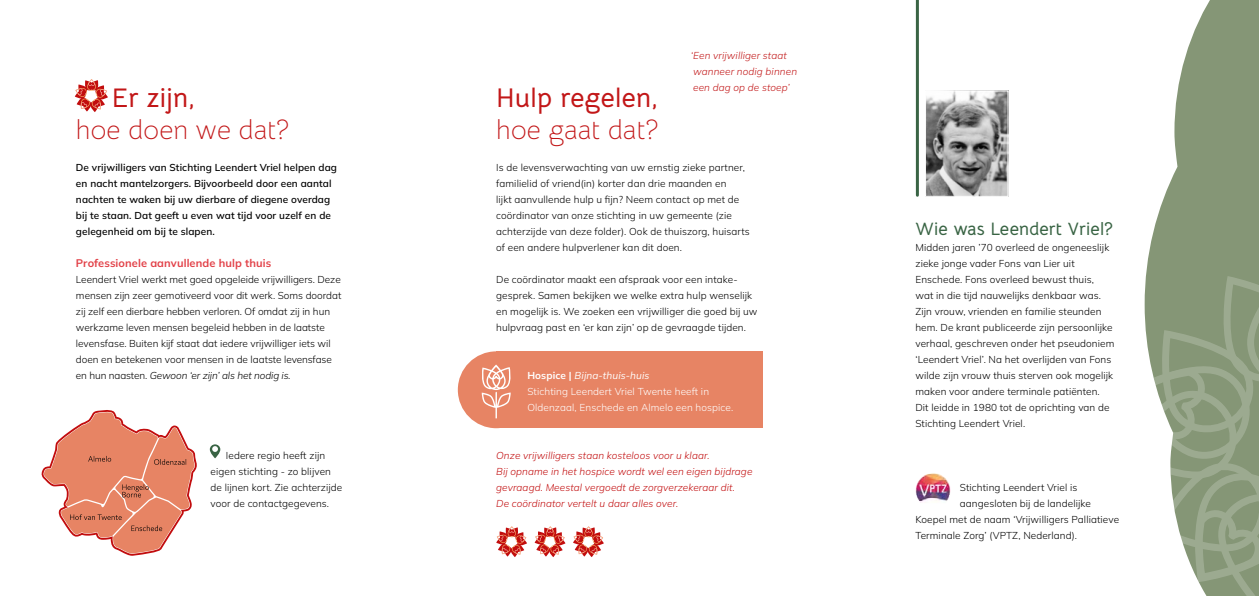
<style>
.page{position:relative;width:1259px;height:596px;background:#fff}
.page>*{position:absolute;margin:0;border:0;box-sizing:border-box;transform-origin:0 0}
.t1{font:300 27px "Bellota Text";letter-spacing:.01em;color:#c21718}
.t2{font:700 27px "Bellota Text";letter-spacing:.01em;color:#c21718}
.t3{font:700 18px "Bellota Text";letter-spacing:.01em;color:#396444}
.t4{font:700 11px "Mulish";letter-spacing:.01em;color:#e24249}
.t5{font:300 10px/16px "Mulish";letter-spacing:.01em;color:#000}
.t6{font:600 10px/16px "Mulish";letter-spacing:.01em;color:#000}
.t7{font:italic 300 10px/16px "Mulish";letter-spacing:.01em;color:#c20d0e}
.t8{font:300 10px/16px "Mulish";letter-spacing:.01em;color:#fff}
.t9{font:italic 300 10px/16px "Mulish";letter-spacing:.01em;color:#c21718}
.s1{font-style:italic}
.s2{font-weight:700}
.s3{font-weight:400;font-style:italic}
</style>
<div class="page">
<div style="left:496px;top:351px;width:267px;height:77px;background:#e78464"></div>
<div style="left:458px;top:351px;width:76px;height:77px;background:#e78464;border-radius:50%"></div>
<svg style="left:1147px;top:0;width:112px;height:263px;fill:#859676"></svg>
<img style="left:915px;top:473px;width:35px;height:30px">
<svg style="left:41px;top:410px;width:156px;height:145px"></svg>
<svg style="left:496px;top:526px;width:31px;height:30px"></svg>
<svg style="left:534px;top:526px;width:31px;height:30px"></svg>
<svg style="left:573px;top:526px;width:31px;height:30px"></svg>
<svg style="left:1144px;top:263px;width:115px;height:332px"></svg>
<hr style="left:916px;top:0;width:3px;height:195px;background:#396444">
<svg style="left:210px;top:444px;width:10px;height:14px"></svg>
<svg style="left:212px;top:446px;width:6px;height:5px"></svg>
<svg style="left:75px;top:79px;width:33px;height:33px"></svg>
<svg style="left:481px;top:364px;width:30px;height:54px"></svg>
<img style="left:927px;top:93px;width:79px;height:101px">
<div style="left:925px;top:91px;width:83px;height:105px;border:1px solid #fff"></div>
<h1 class="t2" style="left:112px;top:75px;width:84px">Er zijn,</h1>
<h1 class="t1" style="left:76px;top:109px;width:215px">hoe doen we dat?</h1>
<p class="t6" style="left:76px;top:159px;width:263px">De vrijwilligers van Stichting Leendert Vriel helpen dag en nacht mantelzorgers. Bijvoorbeeld door een aantal nachten te waken bij uw dierbare of diegene overdag bij te staan. Dat geeft u even wat tijd voor uzelf en de gelegenheid om bij te slapen.</p>
<p class="t4" style="left:76px;top:255px;width:197px">Professionele aanvullende hulp thuis</p>
<p class="t5" style="left:76px;top:271px;width:267px">Leendert Vriel werkt met goed opgeleide vrijwilligers. Deze mensen zijn zeer gemotiveerd voor dit werk. Soms doordat zij zelf een dierbare hebben verloren. Of omdat zij in hun werkzame leven mensen begeleid hebben in de laatste levensfase. Buiten kijf staat dat iedere vrijwilliger iets wil doen en betekenen voor mensen in de laatste levensfase en hun naasten. <span class="s1">Gewoon ‘er zijn’ als het nodig is.</span></p>
<p class="t5" style="left:210px;top:447px;width:133px;text-indent:15px">Iedere regio heeft zijn eigen stichting - zo blijven de lijnen kort. Zie achterzijde voor de contactgegevens.</p>
<p class="t9" style="left:691px;top:47px;width:108px">‘Een vrijwilliger staat wanneer nodig binnen een dag op de stoep’</p>
<h1 class="t2" style="left:496px;top:75px;width:163px">Hulp regelen,</h1>
<h1 class="t1" style="left:496px;top:109px;width:164px">hoe gaat dat?</h1>
<p class="t5" style="left:496px;top:159px;width:255px">Is de levensverwachting van uw ernstig zieke partner, familielid of vriend(in) korter dan drie maanden en<br>lijkt aanvullende hulp u fijn? Neem contact op met de coördinator van onze stichting in uw gemeente (zie achterzijde van deze folder). Ook de thuiszorg, huisarts of een andere hulpverlener kan dit doen.</p>
<p class="t5" style="left:496px;top:271px;width:263px">De coördinator maakt een afspraak voor een intake&shy;gesprek. Samen bekijken we welke extra hulp wenselijk en mogelijk is. We zoeken een vrijwilliger die goed bij uw hulpvraag past en ‘er kan zijn’ op de gevraagde tijden.</p>
<p class="t8" style="left:527px;top:367px;width:207px"><span class="s2">Hospice |</span> <span class="s3">Bijna-thuis-huis<br></span>Stichting Leendert Vriel Twente heeft in<br>Oldenzaal, Enschede en Almelo een hospice.</p>
<p class="t7" style="left:496px;top:447px;width:258px">Onze vrijwilligers staan kosteloos voor u klaar.<br>Bij opname in het hospice wordt wel een eigen bijdrage gevraagd. Meestal vergoedt de zorgverzekeraar dit.<br>De coördinator vertelt u daar alles over.</p>
<h2 class="t3" style="left:915px;top:213px;width:199px">Wie was Leendert Vriel?</h2>
<p class="t5" style="left:915px;top:239px;width:200px">Midden jaren ’70 overleed de ongeneeslijk zieke jonge vader Fons van Lier uit Enschede. Fons overleed bewust thuis, wat in die tijd nauwelijks denkbaar was.<br>Zijn vrouw, vrienden en familie steunden hem. De krant publiceerde zijn persoonlijke verhaal, geschreven onder het pseudoniem ‘Leendert Vriel’. Na het overlijden van Fons wilde zijn vrouw thuis sterven ook mogelijk maken voor andere terminale patiënten.<br>Dit leidde in 1980 tot de oprichting van de Stichting Leendert Vriel.</p>
<p class="t5" style="left:960px;top:479px;width:119px">Stichting Leendert Vriel is</p>
<p class="t5" style="left:960px;top:495px;width:132px">aangesloten bij de landelijke</p>
<p class="t5" style="left:915px;top:511px;width:205px">Koepel met de naam ‘Vrijwilligers Palliatieve</p>
<p class="t5" style="left:915px;top:527px;width:163px">Terminale Zorg’ (VPTZ, Nederland).</p>
</div>
